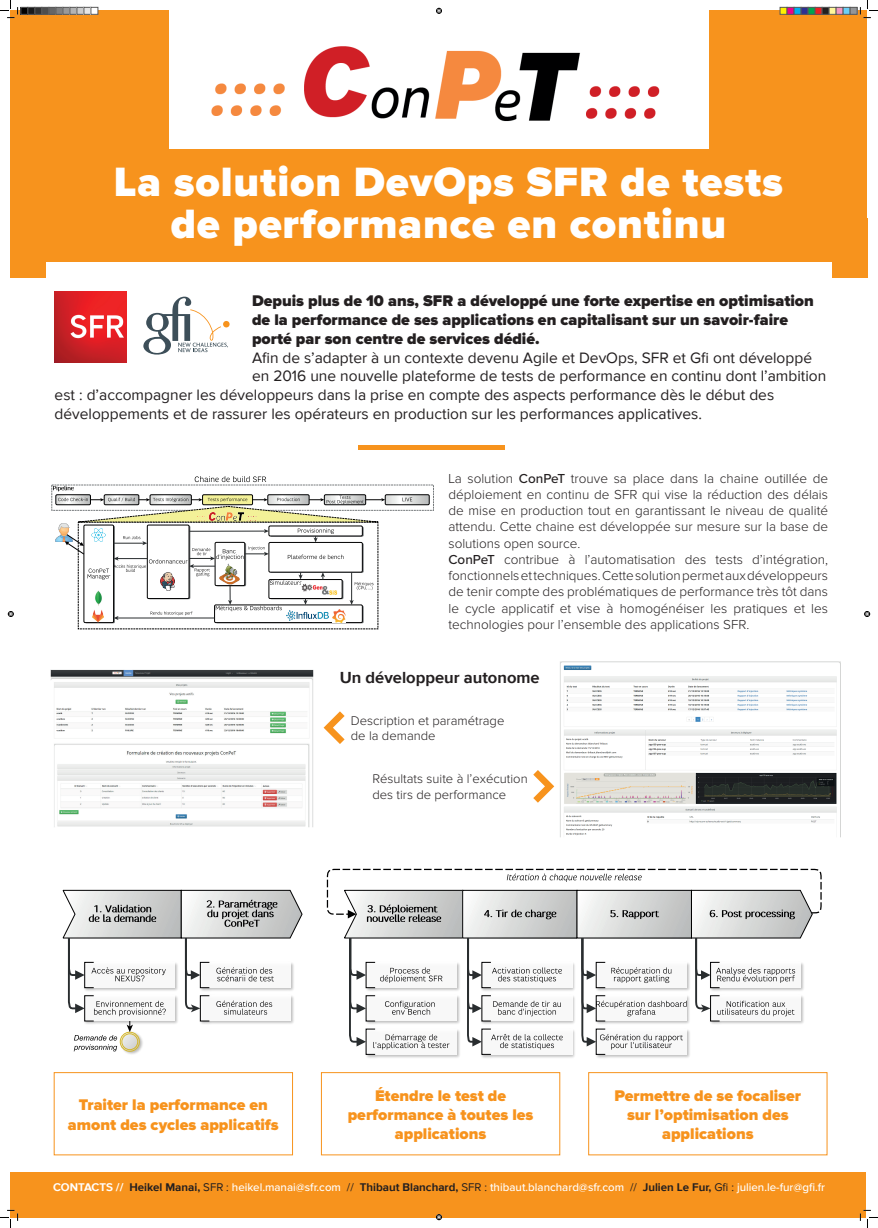
<style>
.page{position:relative;width:878px;height:1228px;background:#fff}
.page>*{position:absolute;margin:0;border:0;box-sizing:border-box;transform-origin:0 0}
.t1{font:900 42.45px/42.5px "Proxima Nova";letter-spacing:.02em;color:#fff;text-align:center}
.t2{font:700 16.5px "Proxima Nova";color:#231f20}
.t3{font:900 16px/19.2px "Proxima Nova";color:#231f20}
.t4{font:900 16px/19.2px "Proxima Nova";color:#f7931d;text-align:center}
.t5{font:15.5px "Proxima Nova";color:#231f20}
.t6{font:300 13.5px/16.2px "Proxima Nova";color:#231f20}
.t7{font:300 13px/15.6px "Proxima Nova";color:#231f20}
.t8{font:500 11.5px "Proxima Nova";color:#fff}
.s1{font-weight:500}
.s2{font-weight:700}
.s3{font-weight:700;color:#231f20}
.s4{font-weight:400;color:#231f20}
</style>
<div class="page">
<div style="left:10px;top:10px;width:857px;height:252px;background:#f7931d"></div>
<div style="left:10px;top:218px;width:36px;height:60px;background:#f7931d"></div>
<div style="left:831px;top:218px;width:36px;height:60px;background:#f7931d"></div>
<div style="left:358px;top:445px;width:147px;height:5px;background:#f7931d"></div>
<div style="left:169px;top:10px;width:538px;height:139px;background:#fff"></div>
<div style="left:84px;top:525px;width:30px;height:97px;border:1px solid #000001"></div>
<div style="left:147px;top:525px;width:42px;height:73px;border:1px solid #000001"></div>
<div style="left:268px;top:525px;width:94px;height:11px;border:1px solid #000001"></div>
<div style="left:268px;top:542px;width:94px;height:30px;border:1px solid #000001"></div>
<svg style="left:216px;top:605px;width:147px;height:18px"></svg>
<div style="left:214px;top:605px;width:148px;height:17px;background:#fff"></div>
<div style="left:214px;top:604px;width:148px;height:18px;border:1px solid #000001"></div>
<img style="left:343px;top:610px;width:3px;height:12px">
<img style="left:56px;top:523px;width:14px;height:18px">
<svg style="left:53px;top:476px;width:376px;height:46px"></svg>
<svg style="left:349px;top:572px;width:24px;height:33px"></svg>
<svg style="left:65px;top:528px;width:278px;height:94px"></svg>
<img style="left:365px;top:1049px;width:95px;height:9px">
<div style="left:366px;top:1028px;width:90px;height:26px;background:#f8f8f8"></div>
<img style="left:481px;top:1049px;width:94px;height:9px">
<div style="left:481px;top:1028px;width:90px;height:26px;background:#f8f8f8"></div>
<img style="left:595px;top:1049px;width:95px;height:9px">
<div style="left:596px;top:1028px;width:90px;height:26px;background:#f8f8f8"></div>
<img style="left:73px;top:1051px;width:66px;height:3px">
<svg style="left:326px;top:868px;width:495px;height:181px"></svg>
<svg style="left:62px;top:889px;width:240px;height:162px"></svg>
<img style="left:55px;top:291px;width:71px;height:72px">
<svg style="left:143px;top:296px;width:86px;height:59px"></svg>
<div style="left:54px;top:1072px;width:238px;height:82px;border:1px solid #f7931d"></div>
<div style="left:321px;top:1072px;width:238px;height:82px;border:1px solid #f7931d"></div>
<div style="left:588px;top:1072px;width:238px;height:82px;border:1px solid #f7931d"></div>
<img style="left:50px;top:669px;width:264px;height:158px">
<svg style="left:323px;top:711px;width:21px;height:33px"></svg>
<svg style="left:533px;top:770px;width:21px;height:32px"></svg>
<img style="left:560px;top:661px;width:280px;height:176px">
<div style="left:10px;top:1171px;width:855px;height:46px;background:#f7931d"></div>
<img style="left:211px;top:46px;width:449px;height:76px">
<svg style="left:0;top:0;width:19px;height:18px"></svg>
<svg style="left:0;top:1209px;width:19px;height:18px"></svg>
<svg style="left:859px;top:0;width:18px;height:18px"></svg>
<svg style="left:859px;top:1209px;width:18px;height:18px"></svg>
<svg style="left:436px;top:8px;width:6px;height:6px"></svg>
<svg style="left:436px;top:1214px;width:6px;height:5px"></svg>
<svg style="left:8px;top:611px;width:6px;height:6px"></svg>
<svg style="left:864px;top:611px;width:5px;height:6px"></svg>
<div style="left:21px;top:7px;width:7px;height:7px;background:#000"></div>
<div style="left:21px;top:7px;width:7px;height:8px;border:1px solid #595959"></div>
<div style="left:28px;top:7px;width:7px;height:7px;background:#1a1a1a"></div>
<div style="left:28px;top:7px;width:7px;height:8px;border:1px solid #595959"></div>
<div style="left:35px;top:7px;width:7px;height:7px;background:#333"></div>
<div style="left:35px;top:7px;width:7px;height:8px;border:1px solid #595959"></div>
<div style="left:42px;top:7px;width:7px;height:7px;background:#4d4d4d"></div>
<div style="left:42px;top:7px;width:7px;height:8px;border:1px solid #595959"></div>
<div style="left:49px;top:7px;width:7px;height:7px;background:#666"></div>
<div style="left:49px;top:7px;width:7px;height:8px;border:1px solid #595959"></div>
<div style="left:56px;top:7px;width:7px;height:7px;background:#808080"></div>
<div style="left:56px;top:7px;width:7px;height:8px;border:1px solid #595959"></div>
<div style="left:63px;top:7px;width:7px;height:7px;background:#999"></div>
<div style="left:63px;top:7px;width:7px;height:8px;border:1px solid #595959"></div>
<div style="left:70px;top:7px;width:7px;height:7px;background:#b3b3b3"></div>
<div style="left:70px;top:7px;width:7px;height:8px;border:1px solid #595959"></div>
<div style="left:77px;top:7px;width:7px;height:7px;background:#ccc"></div>
<div style="left:77px;top:7px;width:7px;height:8px;border:1px solid #595959"></div>
<div style="left:84px;top:7px;width:7px;height:7px;background:#e6e6e6"></div>
<div style="left:84px;top:7px;width:7px;height:8px;border:1px solid #595959"></div>
<div style="left:91px;top:7px;width:7px;height:7px;background:#fff"></div>
<div style="left:91px;top:7px;width:7px;height:8px;border:1px solid #595959"></div>
<div style="left:779px;top:7px;width:7px;height:7px;background:#fff101"></div>
<div style="left:779px;top:7px;width:7px;height:8px;border:1px solid #595959"></div>
<div style="left:786px;top:7px;width:7px;height:7px;background:#ed028c"></div>
<div style="left:786px;top:7px;width:7px;height:8px;border:1px solid #595959"></div>
<div style="left:793px;top:7px;width:7px;height:7px;background:#00aeef"></div>
<div style="left:793px;top:7px;width:7px;height:8px;border:1px solid #595959"></div>
<div style="left:800px;top:7px;width:7px;height:7px;background:#2e3092"></div>
<div style="left:800px;top:7px;width:7px;height:8px;border:1px solid #595959"></div>
<div style="left:807px;top:7px;width:7px;height:7px;background:#00a54f"></div>
<div style="left:807px;top:7px;width:7px;height:8px;border:1px solid #595959"></div>
<div style="left:814px;top:7px;width:7px;height:7px;background:#ee1d23"></div>
<div style="left:814px;top:7px;width:7px;height:8px;border:1px solid #595959"></div>
<div style="left:821px;top:7px;width:7px;height:7px;background:#231f20"></div>
<div style="left:821px;top:7px;width:7px;height:8px;border:1px solid #595959"></div>
<div style="left:828px;top:7px;width:7px;height:7px;background:#fff79a"></div>
<div style="left:828px;top:7px;width:7px;height:8px;border:1px solid #595959"></div>
<div style="left:835px;top:7px;width:7px;height:7px;background:#f499c2"></div>
<div style="left:835px;top:7px;width:7px;height:8px;border:1px solid #595959"></div>
<div style="left:842px;top:7px;width:7px;height:7px;background:#6bcff6"></div>
<div style="left:842px;top:7px;width:7px;height:8px;border:1px solid #595959"></div>
<div style="left:849px;top:7px;width:7px;height:7px;background:#939598"></div>
<div style="left:849px;top:7px;width:7px;height:8px;border:1px solid #595959"></div>
<h1 class="t1" style="left:114px;top:162px;width:670px">La solution DevOps SFR de tests de performance en continu</h1>
<p class="t3" style="left:252px;top:291px;width:563px">Depuis plus de 10 ans, SFR a développé une forte expertise en optimisation de la performance de ses applications en capitalisant sur un savoir-faire porté par son centre de services dédié.</p>
<p class="t5" style="left:252px;top:348px;width:561px">Afin de s’adapter à un contexte devenu Agile et DevOps, SFR et Gfi ont développé</p>
<p class="t5" style="left:252px;top:367px;width:575px">en 2016 une nouvelle plateforme de tests de performance en continu dont l’ambition</p>
<p class="t5" style="left:55px;top:386px;width:720px">est : d’accompagner les développeurs dans la prise en compte des aspects performance dès le début des</p>
<p class="t5" style="left:55px;top:404px;width:648px">développements et de rassurer les opérateurs en production sur les performances applicatives.</p>
<p class="t6" style="left:448px;top:470px;width:381px">La solution <span class="s1">ConPeT</span> trouve sa place dans la chaine outillée de déploiement en continu de SFR qui vise la réduction des délais de mise en production tout en garantissant le niveau de qualité attendu. Cette chaine est développée sur mesure sur la base de solutions open source.<br><span class="s1">ConPeT</span> contribue à l’automatisation des tests d’intégration, fonctionnels et techniques. Cette solution permet aux développeurs de tenir compte des problématiques de performance très tôt dans le cycle applicatif et vise à homogénéiser les pratiques et les technologies pour l’ensemble des applications SFR.</p>
<p class="t2" style="left:339px;top:667px;width:201px">Un développeur autonome</p>
<p class="t7" style="left:350px;top:713px;width:155px">Description et paramétrage de la demande</p>
<p class="t7" style="left:372px;top:771px;width:157px">Résultats suite à l’exécution des tirs de performance</p>
<p class="t4" style="left:68px;top:1095px;width:212px">Traiter la performance en amont des cycles applicatifs</p>
<p class="t4" style="left:347px;top:1086px;width:187px">Étendre le test de performance à toutes les applications</p>
<p class="t4" style="left:614px;top:1086px;width:188px">Permettre de se focaliser sur l’optimisation des applications</p>
<p class="t8" style="left:53px;top:1180px;width:773px"><span class="s2">CONTACTS //</span> <span class="s3">Heikel Manai,</span> <span class="s4">SFR :</span> heikel.manai@sfr.com <span class="s4">//</span> <span class="s3">Thibaut Blanchard,</span> <span class="s4">SFR :</span> thibaut.blanchard@sfr.com <span class="s4">//</span> <span class="s3">Julien Le Fur,</span> <span class="s4">Gfi :</span> julien.le-fur@gfi.fr</p>
</div>
